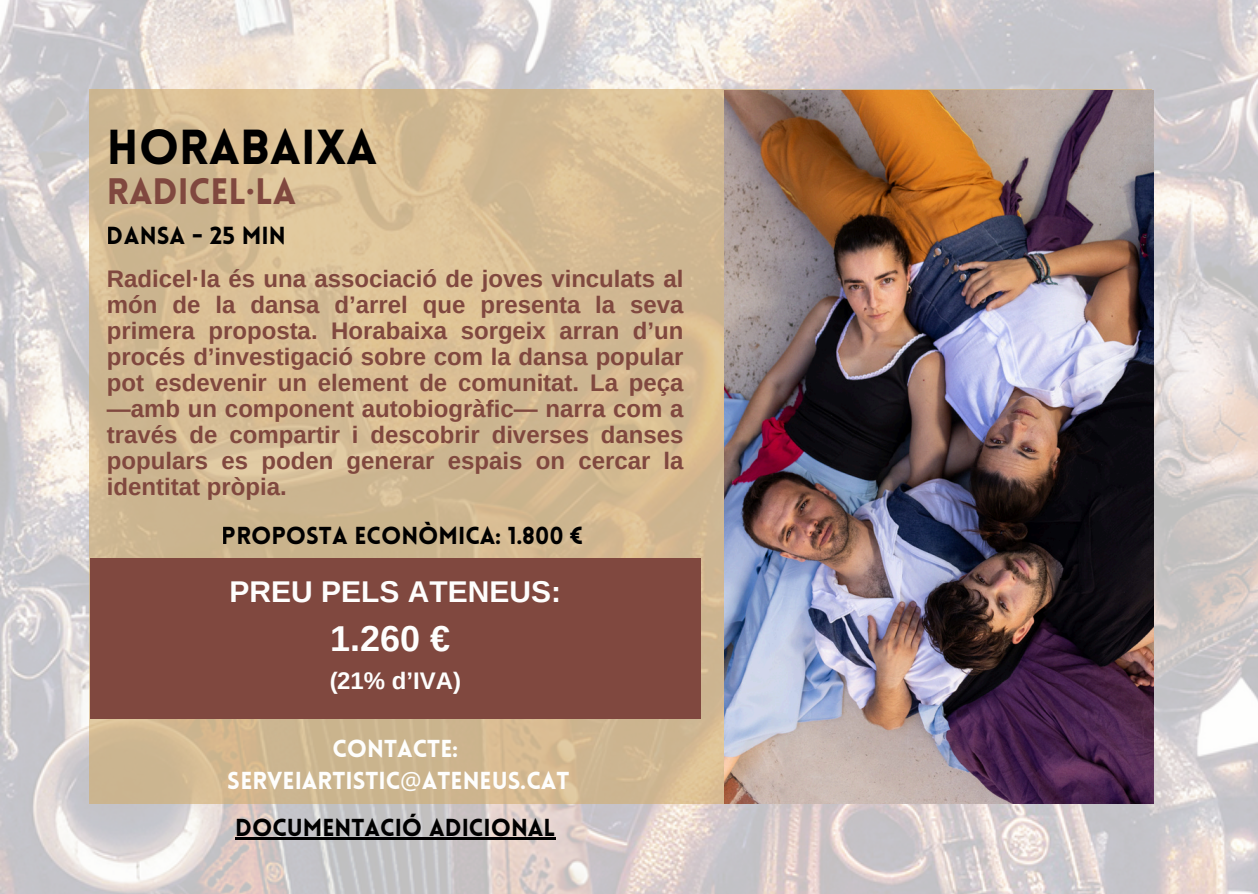
<style>
.page{position:relative;width:1258px;height:894px;background:#fff}
.page>*{position:absolute;margin:0;border:0;box-sizing:border-box;transform-origin:0 0}
.t1{font:900 48px "Lovelo";color:#000}
.t2{font:900 36px "Lovelo";color:#80483f}
.t3{font:700 36px "Arimo";color:#fefefd}
.t4{font:700 30px "Arimo";color:#fefefd}
.t5{font:700 24px/26.1px "Arimo";color:#80483f;text-align:justify}
.t6{font:900 24px "Lovelo";color:#000}
.t7{font:900 24px/32.1px "Lovelo";color:#fefefd;text-align:center}
.t8{font:700 24px "Arimo";color:#fefefd}
.s1{font-family:"Noto Sans";font-weight:400}
</style>
<div class="page">
<img style="left:0;top:0;width:1258px;height:893px">
<div style="left:89px;top:89px;width:1063px;height:714px;background:linear-gradient(to bottom,#d9bf96,#ceb690)"></div>
<div style="left:90px;top:558px;width:610px;height:160px;background:#80483f"></div>
<hr style="left:235px;top:837px;width:320px;height:2px;background:#000">
<img style="left:724px;top:90px;width:430px;height:713px">
<h1 class="t1" style="left:107px;top:128px;width:272px">HORABAIXA</h1>
<h2 class="t2" style="left:107px;top:177px;width:191px">RADICEL·LA</h2>
<p class="t6" style="left:107px;top:226px;width:180px">DANSA - 25 MIN</p>
<p class="t5" style="left:107px;top:266px;width:578px">Radicel·la és una associació de joves vinculats al món de la dansa d’arrel que presenta la seva primera proposta. Horabaixa sorgeix arran d’un procés d’investigació sobre com la dansa popular pot esdevenir un element de comunitat. La peça —amb un component autobiogràfic— narra com a través de compartir i descobrir diverses danses populars es poden generar espais on cercar la identitat pròpia.</p>
<p class="t6" style="left:222px;top:525px;width:362px">PROPOSTA ECONÒMICA: 1.800 €</p>
<p class="t4" style="left:230px;top:575px;width:333px">PREU PELS ATENEUS:</p>
<h2 class="t3" style="left:330px;top:618px;width:121px">1.260 €</h2>
<p class="t8" style="left:329px;top:666px;width:133px">(21% d’IVA)</p>
<p class="t7" style="left:228px;top:734px;width:343px">CONTACTE:<br>SERVEIARTISTIC<span class="s1">@</span>ATENEUS.CAT</p>
<p class="t6" style="left:235px;top:817px;width:322px">DOCUMENTACIÓ ADICIONAL</p>
</div>
